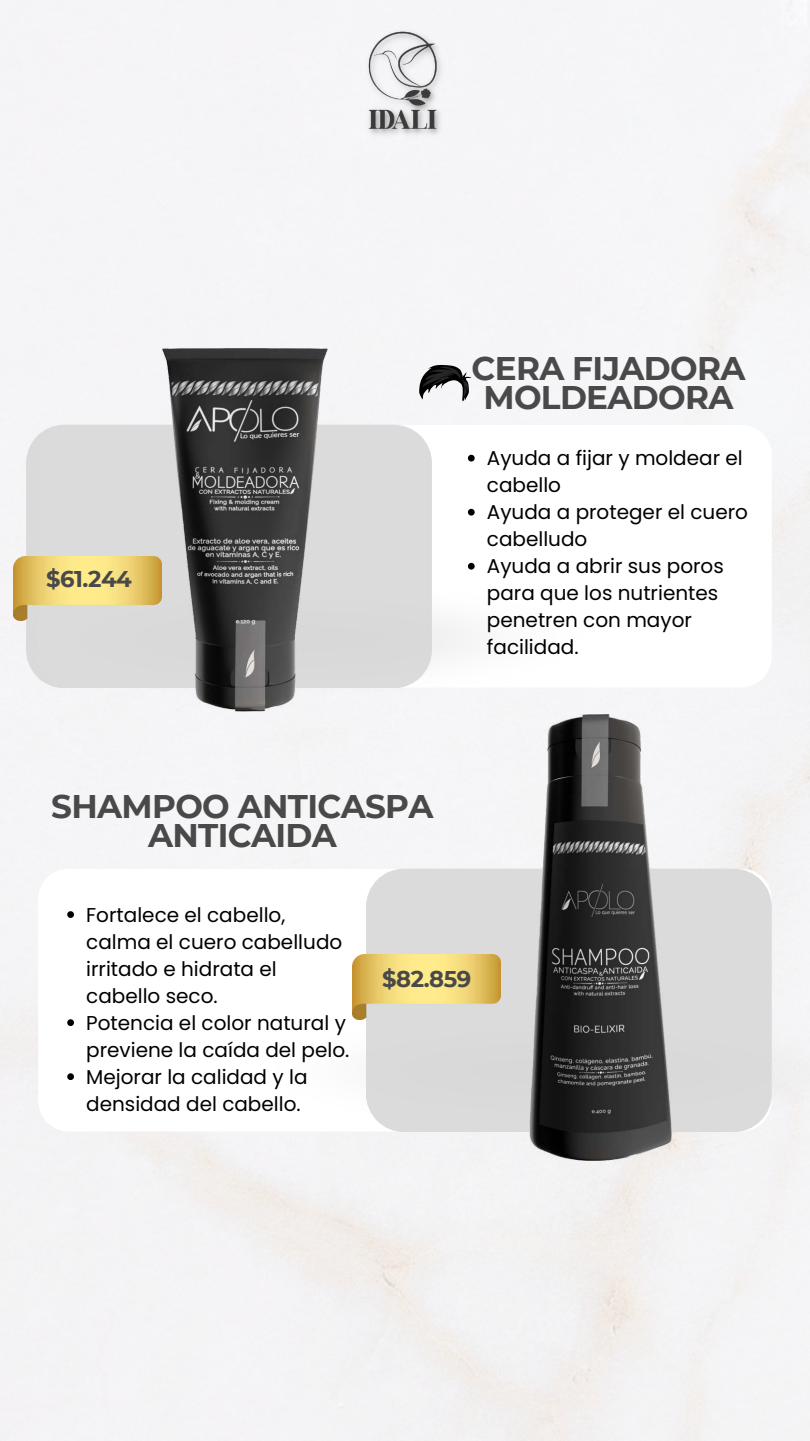
<style>
.page{position:relative;width:810px;height:1441px;background:#fff}
.page>*{position:absolute;margin:0;border:0;box-sizing:border-box;transform-origin:0 0}
.t1{font:700 32.7px/28.9px "Montserrat";letter-spacing:-.02em;color:#494949;text-align:center}
.t2{font:700 22.7px "Montserrat";letter-spacing:-.02em;color:#494949}
.t3{font:20px/27px "Poppins";color:#000}
</style>
<div class="page">
<div style="left:0;top:0;width:810px;height:1440px;background:#f5f4f6"></div>
<svg style="left:432px;top:424px;width:340px;height:263px"></svg>
<svg style="left:38px;top:868px;width:328px;height:263px"></svg>
<img style="left:0;top:568px;width:624px;height:143px">
<img style="left:245px;top:1000px;width:565px;height:143px">
<div style="left:26px;top:424px;width:406px;height:264px;background:#dbdbdb"></div>
<div style="left:366px;top:868px;width:406px;height:263px;background:#dbdbdb"></div>
<img style="left:365px;top:27px;width:80px;height:112px">
<img style="left:163px;top:349px;width:164px;height:362px">
<svg style="left:419px;top:364px;width:53px;height:38px"></svg>
<svg style="left:468px;top:454px;width:7px;height:7px"></svg>
<svg style="left:468px;top:508px;width:7px;height:7px"></svg>
<svg style="left:468px;top:562px;width:7px;height:7px"></svg>
<svg style="left:67px;top:911px;width:7px;height:6px"></svg>
<svg style="left:67px;top:1019px;width:7px;height:6px"></svg>
<svg style="left:67px;top:1073px;width:7px;height:6px"></svg>
<img style="left:529px;top:714px;width:143px;height:445px">
<img style="left:353px;top:954px;width:148px;height:65px">
<img style="left:14px;top:556px;width:148px;height:64px">
<p class="t2" style="left:46px;top:564px;width:87px">$61.244</p>
<h1 class="t1" style="left:471px;top:354px;width:276px">CERA FIJADORA<br>MOLDEADORA</h1>
<p class="t3" style="left:487px;top:444px;width:263px">Ayuda a fijar y moldear el cabello<br>Ayuda a proteger el cuero cabelludo<br>Ayuda a abrir sus poros para que los nutrientes penetren con mayor facilidad.</p>
<h1 class="t1" style="left:51px;top:792px;width:384px">SHAMPOO ANTICASPA<br>ANTICAIDA</h1>
<p class="t3" style="left:86px;top:901px;width:265px">Fortalece el cabello, calma el cuero cabelludo irritado e hidrata el cabello seco.<br>Potencia el color natural y previene la caída del pelo.<br>Mejorar la calidad y la densidad del cabello.</p>
<p class="t2" style="left:382px;top:964px;width:91px">$82.859</p>
</div>
